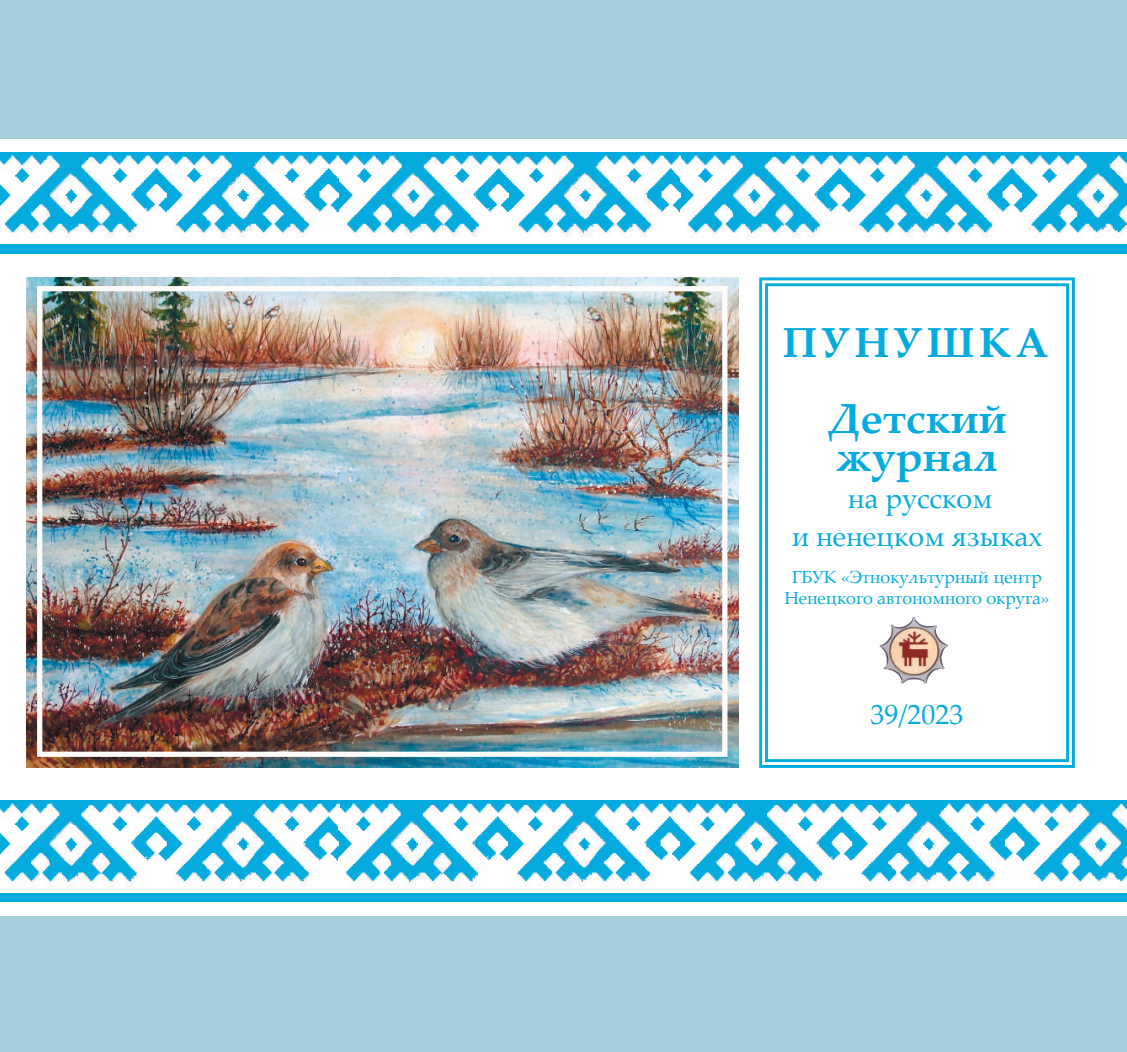
<style>
.page{position:relative;width:1127px;height:1052px;background:#fff}
.page>*{position:absolute;margin:0;border:0;box-sizing:border-box;transform-origin:0 0}
.t1{font:700 42px/38.5px "Palatino Linotype";color:#05abdf}
.t2{font:28px/37.8px "Palatino Linotype";color:#05abdf;text-align:center}
.t3{font:17.5px/21px "Palatino Linotype";color:#05abdf;text-align:center}
</style>
<div class="page">
<img style="left:26px;top:277px;width:712px;height:491px">
<div style="left:0;top:800px;width:443px;height:102px;background:#05abdf"></div>
<img style="left:0;top:803px;width:339px;height:89px">
<svg style="left:759px;top:277px;width:316px;height:491px"></svg>
<div style="left:764px;top:283px;width:304px;height:479px;border:3px solid #05abdf"></div>
<img style="left:877px;top:616px;width:71px;height:68px">
<div style="left:340px;top:800px;width:446px;height:102px;background:#05abdf"></div>
<img style="left:339px;top:803px;width:344px;height:89px">
<div style="left:683px;top:800px;width:443px;height:102px;background:#05abdf"></div>
<img style="left:683px;top:803px;width:443px;height:89px">
<div style="left:0;top:152px;width:443px;height:101px;background:#05abdf"></div>
<img style="left:0;top:155px;width:340px;height:88px">
<div style="left:340px;top:152px;width:445px;height:101px;background:#05abdf"></div>
<img style="left:340px;top:155px;width:340px;height:88px">
<div style="left:681px;top:152px;width:445px;height:101px;background:#05abdf"></div>
<img style="left:680px;top:155px;width:446px;height:88px">
<div style="left:0;top:0;width:1126px;height:139px;background:#a4ceda"></div>
<div style="left:0;top:916px;width:1126px;height:136px;background:#a4ceda"></div>
<div style="left:37px;top:286px;width:690px;height:471px;border:5px solid #fefcfa"></div>
<h1 class="t1" style="left:782px;top:322px;width:267px">П У Н У Ш К А</h1>
<h1 class="t1" style="left:827px;top:397px;width:181px">Детский журнал</h1>
<h2 class="t2" style="left:791px;top:478px;width:252px">на русском<br>и ненецком языках</h2>
<p class="t3" style="left:784px;top:566px;width:267px">ГБУК «Этнокультурный центр<br>Ненецкого автономного округа»</p>
<h2 class="t2" style="left:870px;top:694px;width:94px">39/2023</h2>
</div>
